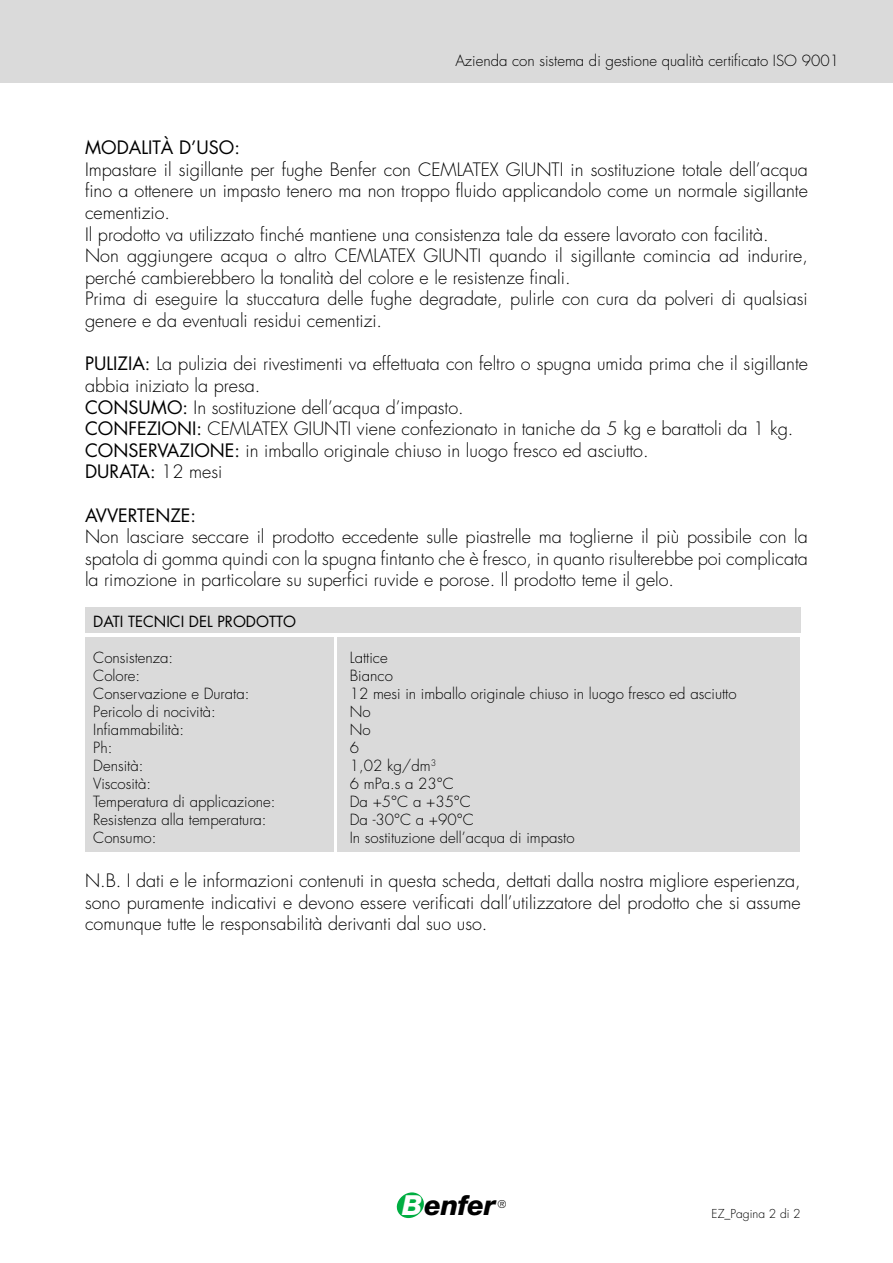
<style>
.page{position:relative;width:893px;height:1263px;background:#fff}
.page>*{position:absolute;margin:0;border:0;box-sizing:border-box;transform-origin:0 0}
.t1{font:italic 800 27.6px "Helvetica Neue";letter-spacing:-.02em;color:#000}
.t2{font:300 18px/21.6px "Futura";color:#000}
.t3{font:18px "Futura CE";color:#000}
.t4{font:300 15px "Futura";color:#000}
.t5{font:15px "Futura CE";color:#000}
.t6{font:300 12px "Futura";color:#000}
.t7{font:300 10.5px "Futura";color:#000}
.s1{font-family:"Futura CE";font-weight:400}
.s2{font-family:"Futura";font-weight:300}
.s3{color:#fff}
</style>
<div class="page">
<svg style="left:396px;top:1192px;width:28px;height:26px"></svg>
<div style="left:0;top:0;width:893px;height:83px;background:#dadada"></div>
<div style="left:85px;top:608px;width:716px;height:25px;background:#dadada"></div>
<div style="left:85px;top:637px;width:248px;height:215px;background:#dadada"></div>
<div style="left:338px;top:637px;width:462px;height:214px;background:#dadada"></div>
<p class="t4" style="left:455px;top:51px;width:385px">Azienda con sistema di gestione qualità certificato ISO 9001</p>
<p class="t3" style="left:85px;top:136px;width:156px">MODALITÀ D’USO:</p>
<p class="t2" style="left:85px;top:159px;width:724px">Impastare il sigillante per fughe Benfer con CEMLATEX GIUNTI in sostituzione totale dell’acqua fino a ottenere un impasto tenero ma non troppo fluido applicandolo come un normale sigillante cementizio.<br>Il prodotto va utilizzato finché mantiene una consistenza tale da essere lavorato con facilità.<br>Non aggiungere acqua o altro CEMLATEX GIUNTI quando il sigillante comincia ad indurire, perché cambierebbero la tonalità del colore e le resistenze finali.<br>Prima di eseguire la stuccatura delle fughe degradate, pulirle con cura da polveri di qualsiasi genere e da eventuali residui cementizi.</p>
<p class="t2" style="left:85px;top:353px;width:724px"><span class="s1">PULIZIA:</span> La pulizia dei rivestimenti va effettuata con feltro o spugna umida prima che il sigillante abbia iniziato la presa.<br><span class="s1">CONSUMO:</span> In sostituzione dell’acqua d’impasto.<br><span class="s1">CONFEZIONI:</span> CEMLATEX GIUNTI viene confezionato in taniche da 5 kg e barattoli da 1 kg.<br><span class="s1">CONSERVAZIONE:</span> in imballo originale chiuso in luogo fresco ed asciutto.</p>
<p class="t3" style="left:85px;top:460px;width:139px">DURATA: <span class="s2">12 mesi</span></p>
<p class="t3" style="left:85px;top:503px;width:113px">AVVERTENZE:</p>
<p class="t2" style="left:85px;top:526px;width:724px;text-align:justify">Non lasciare seccare il prodotto eccedente sulle piastrelle ma toglierne il più possibile con la spatola di gomma quindi con la spugna fintanto che è fresco, in quanto risulterebbe poi complicata la rimozione in particolare su superfici ruvide e porose. Il prodotto teme il gelo.</p>
<p class="t5" style="left:93px;top:611px;width:204px">DATI TECNICI DEL PRODOTTO</p>
<p class="t4" style="left:93px;top:648px;width:81px">Consistenza:</p>
<p class="t4" style="left:350px;top:648px;width:39px">Lattice</p>
<p class="t4" style="left:93px;top:666px;width:48px">Colore:</p>
<p class="t4" style="left:350px;top:666px;width:45px">Bianco</p>
<p class="t4" style="left:93px;top:684px;width:158px">Conservazione e Durata:</p>
<p class="t4" style="left:350px;top:684px;width:388px">12 mesi in imballo originale chiuso in luogo fresco ed asciutto</p>
<p class="t4" style="left:93px;top:702px;width:124px">Pericolo di nocività:</p>
<p class="t4" style="left:350px;top:702px;width:22px">No</p>
<p class="t4" style="left:93px;top:720px;width:92px">Infiammabilità:</p>
<p class="t4" style="left:350px;top:720px;width:22px">No</p>
<p class="t4" style="left:93px;top:738px;width:21px">Ph:</p>
<p class="t4" style="left:350px;top:738px;width:11px">6</p>
<p class="t4" style="left:93px;top:756px;width:52px">Densità:</p>
<p class="t4" style="left:350px;top:756px;width:88px">1,02 kg/dm<sup>3</sup></p>
<p class="t4" style="left:93px;top:774px;width:59px">Viscosità:</p>
<p class="t4" style="left:350px;top:774px;width:105px">6 mPa.s a 23°C</p>
<p class="t4" style="left:93px;top:792px;width:184px">Temperatura di applicazione:</p>
<p class="t4" style="left:350px;top:792px;width:123px">Da +5°C a +35°C</p>
<p class="t4" style="left:93px;top:810px;width:175px">Resistenza alla temperatura:</p>
<p class="t4" style="left:350px;top:810px;width:126px">Da -30°C a +90°C</p>
<p class="t4" style="left:93px;top:828px;width:65px">Consumo:</p>
<p class="t4" style="left:350px;top:828px;width:226px">In sostituzione dell’acqua di impasto</p>
<p class="t2" style="left:85px;top:870px;width:717px;text-align:justify">N.B. I dati e le informazioni contenuti in questa scheda, dettati dalla nostra migliore esperienza, sono puramente indicativi e devono essere verificati dall’utilizzatore del prodotto che si assume comunque tutte le responsabilità derivanti dal suo uso.</p>
<h1 class="t1" style="left:402px;top:1189px;width:95px"><span class="s3">B</span>enfer</h1>
<p class="t7" style="left:498px;top:1198px;width:10px">®</p>
<p class="t6" style="left:712px;top:1206px;width:91px">EZ_Pagina 2 di 2</p>
</div>
